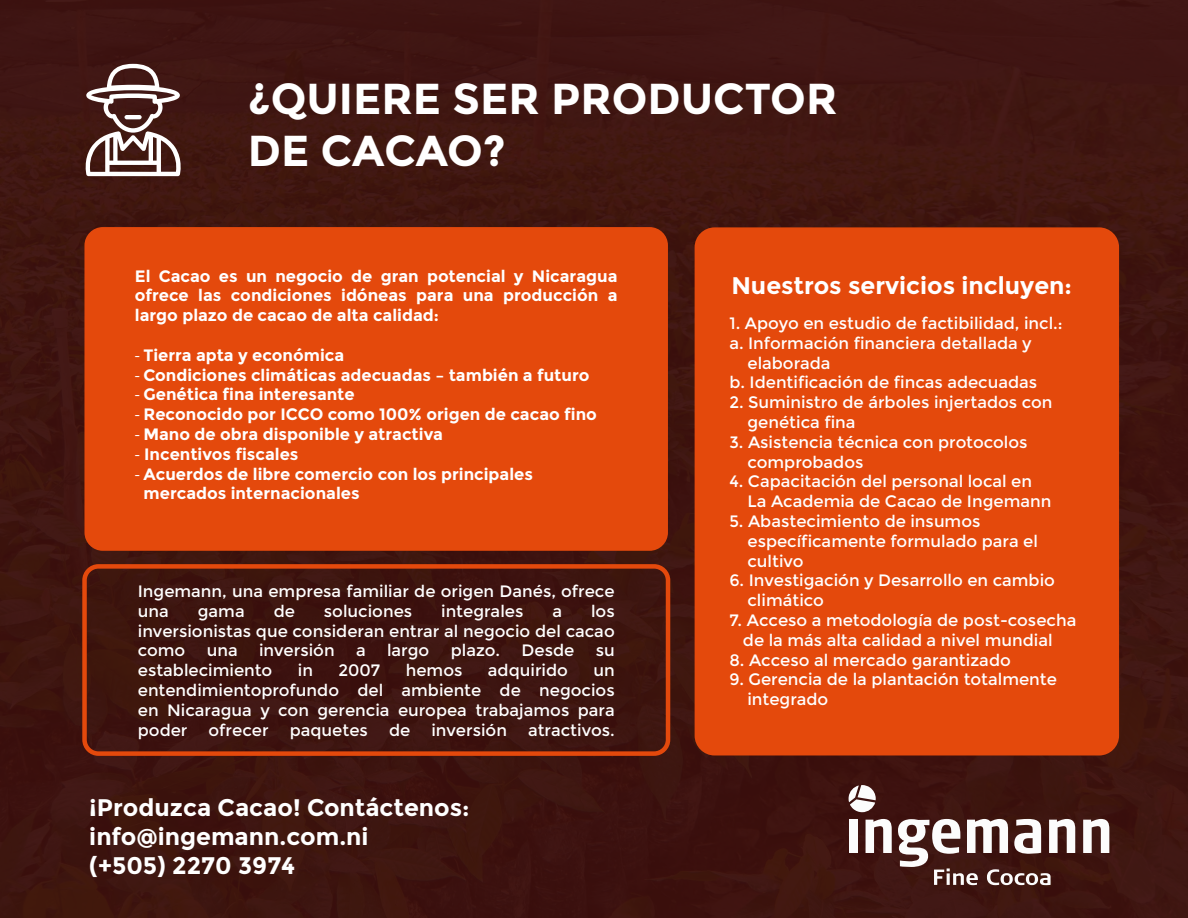
<style>
.page{position:relative;width:1188px;height:918px;background:#3c0f0d}
.page>*{position:absolute;margin:0;border:0;box-sizing:border-box;transform-origin:0 0}
.t1{font:700 43.2px/51.9px "Montserrat";color:#fff}
.t2{font:700 24px/28.8px "Montserrat";color:#fff}
.t3{font:16.5px/19.8px "Montserrat";color:#fff}
.t4{font:700 16.5px/19.8px "Montserrat";color:#fff;text-align:justify}
.s1{font-family:"Myriad Pro";font-weight:400}
</style>
<div class="page">
<div style="left:849px;top:820px;width:8px;height:33px;background:#fcfcfc"></div>
<svg style="left:866px;top:819px;width:26px;height:34px"></svg>
<svg style="left:898px;top:819px;width:177px;height:66px"></svg>
<svg style="left:1083px;top:819px;width:26px;height:34px"></svg>
<svg style="left:849px;top:785px;width:27px;height:27px"></svg>
<svg style="left:85px;top:64px;width:96px;height:112px"></svg>
<hr style="left:125px;top:115px;width:17px;height:4px;background:#fff;border-radius:2px">
<div style="left:84px;top:227px;width:584px;height:324px;background:#e4490c;border-radius:18px"></div>
<div style="left:82px;top:564px;width:588px;height:192px;border:4px solid #e4490c;border-radius:14px"></div>
<div style="left:695px;top:227px;width:424px;height:528px;background:#e4490c;border-radius:20px"></div>
<h1 class="t1" style="left:248px;top:73px;width:591px">¿QUIERE SER PRODUCTOR<br>DE CACAO?</h1>
<p class="t4" style="left:135px;top:266px;width:484px">El Cacao es un negocio de gran potencial y Nicaragua ofrece las condiciones idóneas para una producción a largo plazo de cacao de alta calidad:</p>
<p class="t4" style="left:135px;top:345px;width:211px"><span class="s1">-</span> Tierra apta y económica</p>
<p class="t4" style="left:135px;top:365px;width:456px"><span class="s1">-</span> Condiciones climáticas adecuadas – también a futuro</p>
<p class="t4" style="left:135px;top:385px;width:221px"><span class="s1">-</span> Genética fina interesante</p>
<p class="t4" style="left:135px;top:404px;width:464px"><span class="s1">-</span> Reconocido por ICCO como 100% origen de cacao fino</p>
<p class="t4" style="left:135px;top:424px;width:310px"><span class="s1">-</span> Mano de obra disponible y atractiva</p>
<p class="t4" style="left:135px;top:444px;width:165px"><span class="s1">-</span> Incentivos fiscales</p>
<p class="t4" style="left:144px;top:464px;width:391px;text-indent:-9px"><span class="s1">-</span> Acuerdos de libre comercio con los principales mercados internacionales</p>
<p class="t3" style="left:138px;top:581px;width:478px">Ingemann, una empresa familiar de origen Danés, ofrece una</p>
<p class="t3" style="left:198px;top:601px;width:48px">gama</p>
<p class="t3" style="left:274px;top:601px;width:23px">de</p>
<p class="t3" style="left:324px;top:601px;width:90px">soluciones</p>
<p class="t3" style="left:441px;top:601px;width:84px">integrales</p>
<p class="t3" style="left:552px;top:601px;width:11px">a</p>
<p class="t3" style="left:138px;top:601px;width:478px;text-align:justify;text-indent:453px">los inversionistas que consideran entrar al negocio del cacao como</p>
<p class="t3" style="left:207px;top:641px;width:33px">una</p>
<p class="t3" style="left:259px;top:641px;width:77px">inversión</p>
<p class="t3" style="left:356px;top:641px;width:11px">a</p>
<p class="t3" style="left:387px;top:641px;width:44px">largo</p>
<p class="t3" style="left:451px;top:641px;width:51px">plazo.</p>
<p class="t3" style="left:522px;top:641px;width:54px">Desde</p>
<p class="t3" style="left:596px;top:641px;width:21px">su</p>
<p class="t3" style="left:138px;top:661px;width:136px">establecimiento</p>
<p class="t3" style="left:298px;top:661px;width:17px">in</p>
<p class="t3" style="left:339px;top:661px;width:43px">2007</p>
<p class="t3" style="left:406px;top:661px;width:58px">hemos</p>
<p class="t3" style="left:488px;top:661px;width:81px">adquirido</p>
<p class="t3" style="left:138px;top:661px;width:478px;text-align:justify;text-indent:456px">un entendimientoprofundo del ambiente de negocios en Nicaragua y con gerencia europea trabajamos para poder</p>
<p class="t3" style="left:209px;top:720px;width:61px">ofrecer</p>
<p class="t3" style="left:290px;top:720px;width:80px">paquetes</p>
<p class="t3" style="left:389px;top:720px;width:23px">de</p>
<p class="t3" style="left:431px;top:720px;width:77px">inversión</p>
<p class="t3" style="left:528px;top:720px;width:88px">atractivos.</p>
<h2 class="t2" style="left:89px;top:793px;width:382px">¡Produzca Cacao! Contáctenos: info@ingemann.com.ni<br>(+505) 2270 3974</h2>
<h2 class="t2" style="left:731px;top:271px;width:342px">Nuestros servicios incluyen:</h2>
<p class="t3" style="left:729px;top:313px;width:335px">1. Apoyo en estudio de factibilidad, incl.:</p>
<p class="t3" style="left:729px;top:333px;width:304px">a. Información financiera detallada y</p>
<p class="t3" style="left:747px;top:353px;width:85px">elaborada</p>
<p class="t3" style="left:729px;top:373px;width:309px">b. Identificación de fincas adecuadas</p>
<p class="t3" style="left:747px;top:393px;width:307px;text-indent:-18px">2. Suministro de árboles injertados con genética fina</p>
<p class="t3" style="left:747px;top:432px;width:282px;text-indent:-18px">3. Asistencia técnica con protocolos comprobados</p>
<p class="t3" style="left:747px;top:472px;width:305px;text-indent:-18px">4. Capacitación del personal local en<br>La Academia de Cacao de Ingemann</p>
<p class="t3" style="left:747px;top:511px;width:292px;text-indent:-18px">5. Abastecimiento de insumos específicamente formulado para el cultivo</p>
<p class="t3" style="left:747px;top:571px;width:309px;text-indent:-18px">6. Investigación y Desarrollo en cambio climático</p>
<p class="t3" style="left:743px;top:610px;width:335px;text-indent:-14px">7. Acceso a metodología de post-cosecha de la más alta calidad a nivel mundial</p>
<p class="t3" style="left:729px;top:650px;width:283px">8. Acceso al mercado garantizado</p>
<p class="t3" style="left:747px;top:670px;width:311px;text-indent:-18px">9. Gerencia de la plantación totalmente integrado</p>
</div>
